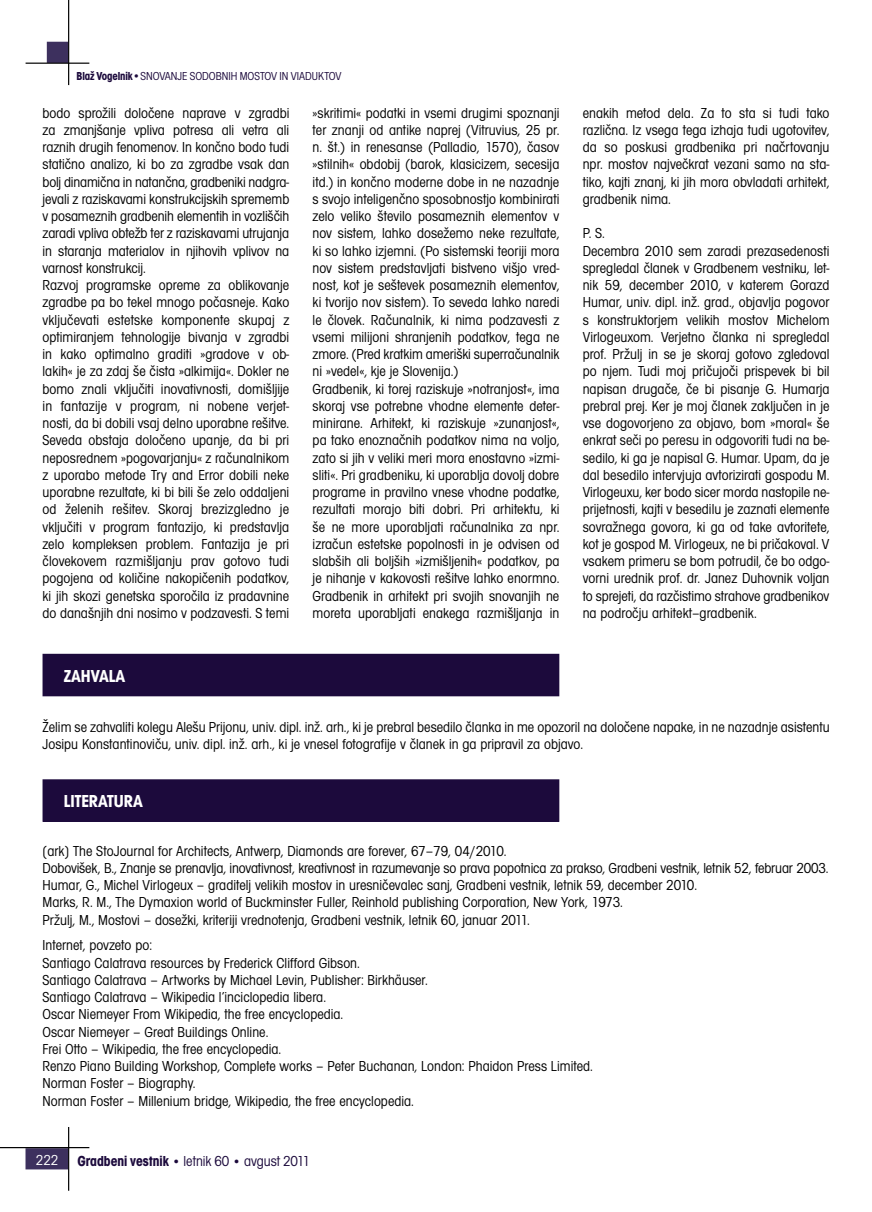
<style>
.page{position:relative;width:872px;height:1212px;background:#fff}
.page>*{position:absolute;margin:0;border:0;box-sizing:border-box;transform-origin:0 0}
._12_13{font:700 condensed 18px "Avant Gar Got Itc TEE";color:#fff}
.Osnovni_tekst{font:condensed 15px/17.2px "Avant Gar Got Itc TEE";color:#000;text-align:justify}
.t1{font:condensed 15px "Avant Gar Got Itc TEE";color:#1c0a3c}
.t2{font:condensed 15px "Avant Gar Got Itc TEE";color:#fff}
.t3{font:condensed 12px "Avant Gar Got Itc TEE";color:#1c0a3c}
.s1{font-weight:700}
.s2{font-weight:700;font-size:13.5px}
</style>
<div class="page">
<div style="left:48px;top:42px;width:19px;height:20px;background:#3d305e"></div>
<div style="left:47px;top:42px;width:21px;height:21px;border:2px solid #3d305e"></div>
<div style="left:26px;top:1149px;width:41px;height:20px;background:#3d305e"></div>
<div style="left:26px;top:1148px;width:42px;height:21px;border:2px solid #3d305e"></div>
<hr style="left:0;top:1147px;width:89px;height:1px;background:#000">
<hr style="left:68px;top:1127px;width:1px;height:64px;background:#000">
<hr style="left:26px;top:63px;width:63px;height:1px;background:#000">
<hr style="left:68px;top:0;width:1px;height:85px;background:#000">
<div style="left:43px;top:654px;width:515px;height:41px;background:#1c0a3c"></div>
<div style="left:43px;top:654px;width:516px;height:42px;border:2px solid #1c0a3c"></div>
<div style="left:43px;top:780px;width:515px;height:41px;background:#1c0a3c"></div>
<div style="left:43px;top:779px;width:516px;height:43px;border:2px solid #1c0a3c"></div>
<p class="t3" style="left:77px;top:70px;width:266px"><span class="s1">Blaž Vogelnik</span>•SNOVANJE SODOBNIH MOSTOV IN VIADUKTOV</p>
<p class="Osnovni_tekst" style="left:43px;top:104px;width:248px">bodo sprožili določene naprave v zgradbi za zmanjšanje vpliva potresa ali vetra ali raznih drugih fenomenov. In končno bodo tudi statično analizo, ki bo za zgradbe vsak dan bolj dinamična in natančna, gradbeniki nadgra&shy;jevali z raziskavami konstrukcijskih sprememb v posameznih gradbenih elementih in vozliščih zaradi vpliva obtežb ter z raziskavami utrujanja in staranja materialov in njihovih vplivov na varnost konstrukcij.</p>
<p class="Osnovni_tekst" style="left:43px;top:277px;width:248px">Razvoj programske opreme za oblikovanje zgradbe pa bo tekel mnogo počasneje. Kako vključevati estetske komponente skupaj z optimiranjem tehnologije bivanja v zgradbi in kako optimalno graditi »gradove v ob&shy;lakih« je za zdaj še čista »alkimija«. Dokler ne bomo znali vključiti inovativnosti, domišljije in fantazije v program, ni nobene verjet&shy;nosti, da bi dobili vsaj delno uporabne rešitve.<br>Seveda obstaja določeno upanje, da bi pri neposrednem »pogovarjanju« z računalnikom z uporabo metode Try and Error dobili neke uporabne rezultate, ki bi bili še zelo oddaljeni od želenih rešitev. Skoraj brezizgledno je vključiti v program fantazijo, ki predstavlja zelo kompleksen problem. Fantazija je pri človekovem razmišljanju prav gotovo tudi pogojena od količine nakopičenih podatkov, ki jih skozi genetska sporočila iz pradavnine do današnjih dni nosimo v podzavesti. S temi</p>
<p class="_12_13" style="left:64px;top:665px;width:63px">ZAHVALA</p>
<p class="Osnovni_tekst" style="left:313px;top:104px;width:248px">»skritimi« podatki in vsemi drugimi spoznanji ter znanji od antike naprej (Vitruvius, 25 pr. n. št.) in renesanse (Palladio, 1570), časov »stilnih« obdobij (barok, klasicizem, secesija itd.) in končno moderne dobe in ne nazadnje s svojo inteligenčno sposobnostjo kombinirati zelo veliko število posameznih elementov v nov sistem, lahko dosežemo neke rezultate, ki so lahko izjemni. (Po sistemski teoriji mora nov sistem predstavljati bistveno višjo vred&shy;nost, kot je seštevek posameznih elementov, ki tvorijo nov sistem). To seveda lahko naredi le človek. Računalnik, ki nima podzavesti z vsemi milijoni shranjenih podatkov, tega ne zmore. (Pred kratkim ameriški superračunalnik ni »vedel«, kje je Slovenija.)</p>
<p class="Osnovni_tekst" style="left:313px;top:380px;width:248px">Gradbenik, ki torej raziskuje »notranjost«, ima skoraj vse potrebne vhodne elemente deter&shy;minirane. Arhitekt, ki raziskuje »zunanjost«, pa tako enoznačnih podatkov nima na voljo, zato si jih v veliki meri mora enostavno »izmi&shy;sliti«. Pri gradbeniku, ki uporablja dovolj dobre programe in pravilno vnese vhodne podatke, rezultati morajo biti dobri. Pri arhitektu, ki še ne more uporabljati računalnika za npr. izračun estetske popolnosti in je odvisen od slabših ali boljših »izmišljenih« podatkov, pa je nihanje v kakovosti rešitve lahko enormno.<br>Gradbenik in arhitekt pri svojih snovanjih ne moreta uporabljati enakega razmišljanja in</p>
<p class="Osnovni_tekst" style="left:583px;top:104px;width:248px">enakih metod dela. Za to sta si tudi tako različna. Iz vsega tega izhaja tudi ugotovitev, da so poskusi gradbenika pri načrtovanju npr. mostov največkrat vezani samo na sta&shy;tiko, kajti znanj, ki jih mora obvladati arhitekt, gradbenik nima.</p>
<p class="Osnovni_tekst" style="left:583px;top:225px;width:24px">P. S.</p>
<p class="Osnovni_tekst" style="left:583px;top:242px;width:248px">Decembra 2010 sem zaradi prezasedenosti spregledal članek v Gradbenem vestniku, let&shy;nik 59, december 2010, v katerem Gorazd Humar, univ. dipl. inž. grad., objavlja pogovor s konstruktorjem velikih mostov Michelom Virlogeuxom. Verjetno članka ni spregledal prof. Pržulj in se je skoraj gotovo zgledoval po njem. Tudi moj pričujoči prispevek bi bil napisan drugače, če bi pisanje G. Humarja prebral prej. Ker je moj članek zaključen in je vse dogovorjeno za objavo, bom »moral« še enkrat seči po peresu in odgovoriti tudi na be&shy;sedilo, ki ga je napisal G. Humar. Upam, da je dal besedilo intervjuja avtorizirati gospodu M.<br>Virlogeuxu, ker bodo sicer morda nastopile ne&shy;prijetnosti, kajti v besedilu je zaznati elemente sovražnega govora, ki ga od take avtoritete, kot je gospod M. Virlogeux, ne bi pričakoval. V vsakem primeru se bom potrudil, če bo odgo&shy;vorni urednik prof. dr. Janez Duhovnik voljan to sprejeti, da razčistimo strahove gradbenikov na področju arhitekt–gradbenik.</p>
<p class="Osnovni_tekst" style="left:43px;top:718px;width:788px">Želim se zahvaliti kolegu Alešu Prijonu, univ. dipl. inž. arh., ki je prebral besedilo članka in me opozoril na določene napake, in ne nazadnje asistentu<br>Josipu Konstantinoviču, univ. dipl. inž. arh., ki je vnesel fotografije v članek in ga pripravil za objavo.</p>
<p class="_12_13" style="left:64px;top:791px;width:80px">LITERATURA</p>
<p class="Osnovni_tekst" style="left:43px;top:842px;width:465px">[ark] The StoJournal for Architects, Antwerp, Diamonds are forever, 67–79, 04/2010.</p>
<p class="Osnovni_tekst" style="left:43px;top:859px;width:787px">Dobovišek, B., Znanje se prenavlja, inovativnost, kreativnost in razumevanje so prava popotnica za prakso, Gradbeni vestnik, letnik 52, februar 2003.</p>
<p class="Osnovni_tekst" style="left:43px;top:877px;width:656px">Humar, G., Michel Virlogeux – graditelj velikih mostov in uresničevalec sanj, Gradbeni vestnik, letnik 59, december 2010.</p>
<p class="Osnovni_tekst" style="left:43px;top:894px;width:582px">Marks, R. M., The Dymaxion world of Buckminster Fuller, Reinhold publishing Corporation, New York, 1973.</p>
<p class="Osnovni_tekst" style="left:43px;top:911px;width:489px">Pržulj, M., Mostovi – dosežki, kriteriji vrednotenja, Gradbeni vestnik, letnik 60, januar 2011.</p>
<p class="Osnovni_tekst" style="left:43px;top:937px;width:111px">Internet, povzeto po:</p>
<p class="Osnovni_tekst" style="left:43px;top:954px;width:319px">Santiago Calatrava resources by Frederick Clifford Gibson.</p>
<p class="Osnovni_tekst" style="left:43px;top:971px;width:387px">Santiago Calatrava – Artworks by Michael Levin, Publisher: Birkhäuser.</p>
<p class="Osnovni_tekst" style="left:43px;top:989px;width:285px">Santiago Calatrava – Wikipedia l’inciclopedia libera.</p>
<p class="Osnovni_tekst" style="left:43px;top:1006px;width:302px">Oscar Niemeyer From Wikipedia, the free encyclopedia.</p>
<p class="Osnovni_tekst" style="left:43px;top:1023px;width:227px">Oscar Niemeyer – Great Buildings Online.</p>
<p class="Osnovni_tekst" style="left:43px;top:1040px;width:240px">Frei Otto – Wikipedia, the free encyclopedia.</p>
<p class="Osnovni_tekst" style="left:43px;top:1058px;width:552px">Renzo Piano Building Workshop, Complete works – Peter Buchanan, London: Phaidon Press Limited.</p>
<p class="Osnovni_tekst" style="left:43px;top:1075px;width:155px">Norman Foster – Biography.</p>
<p class="Osnovni_tekst" style="left:43px;top:1092px;width:373px">Norman Foster – Millenium bridge, Wikipedia, the free encyclopedia.</p>
<p class="t2" style="left:36px;top:1152px;width:24px">222</p>
<p class="t1" style="left:77px;top:1152px;width:234px"><span class="s1">Gradbeni vestnik</span> <span class="s2">•</span> letnik 60 <span class="s2">•</span> avgust 2011</p>
</div>
